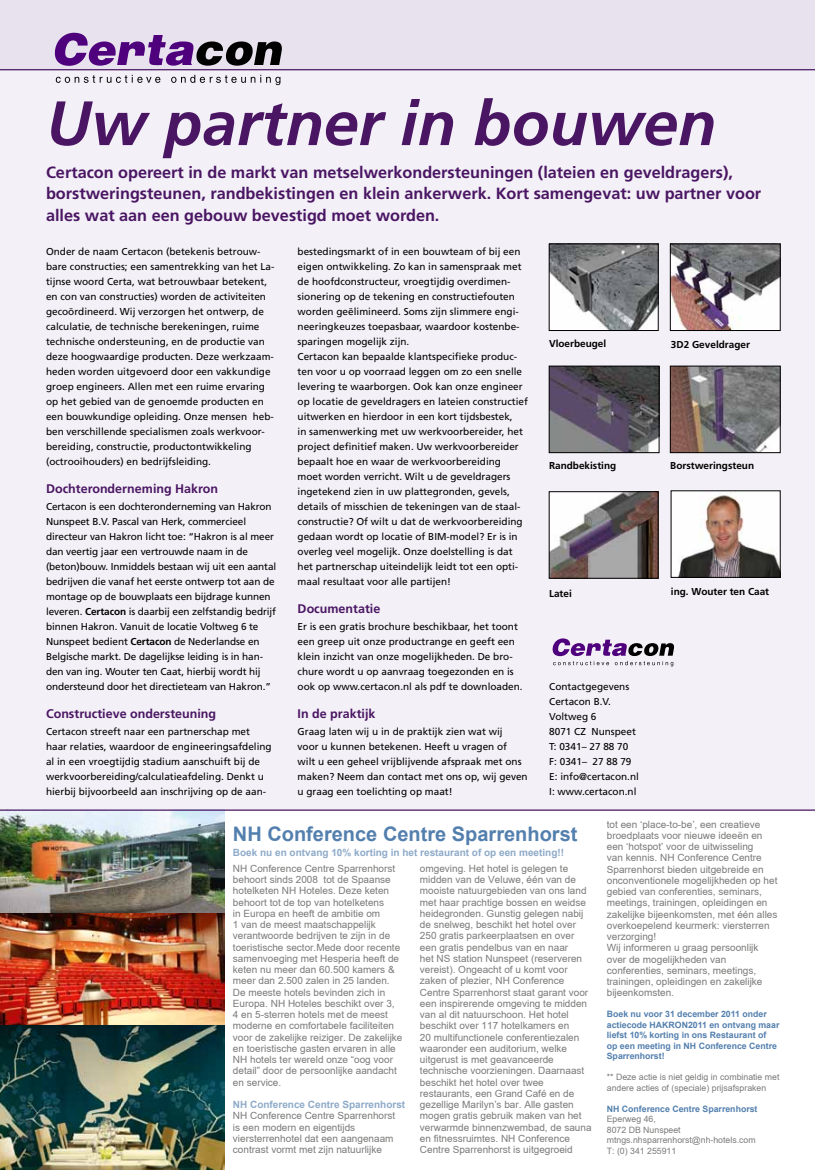
<style>
.page{position:relative;width:815px;height:1170px;background:#fff}
.page>*{position:absolute;margin:0;border:0;box-sizing:border-box;transform-origin:0 0}
.t1{font:italic 700 62.5px "Frutiger";color:#4a1663}
.t2{font:700 20px "Arial";color:#537fae}
.t3{font:700 16.25px/21.9px "Frutiger";color:#4a1663}
.t4{font:700 12.5px "Frutiger";color:#4a1663}
.t5{font:10px/15px "Frutiger";color:#000}
.t6{font:10px/11.2px "Arial";color:#7b7b7a}
.t7{font:700 10px "Arial";color:#8eaac9}
.t8{font:700 10px "Frutiger";color:#000}
.t9{font:700 8.75px/10.5px "Arial";color:#537fae}
.t10{font:8.75px/10.5px "Arial";color:#7b7b7a}
.s1{font-weight:700}
</style>
<div class="page">
<div style="left:0;top:53px;width:815px;height:757px;background:#f3f0f7"></div>
<div style="left:0;top:0;width:815px;height:70px;background:#e7e2ee"></div>
<hr style="left:0;top:69px;width:815px;height:1px;background:#4a1663">
<img style="left:0;top:810px;width:224px;height:211px">
<img style="left:0;top:1021px;width:224px;height:148px">
<img style="left:672px;top:246px;width:106px;height:82px">
<div style="left:670px;top:244px;width:110px;height:86px;border:1px solid #000"></div>
<img style="left:551px;top:493px;width:105px;height:83px">
<div style="left:549px;top:491px;width:109px;height:87px;border:1px solid #000"></div>
<img style="left:672px;top:368px;width:106px;height:82px">
<div style="left:670px;top:366px;width:110px;height:86px;border:1px solid #000"></div>
<img style="left:551px;top:368px;width:106px;height:82px">
<div style="left:549px;top:366px;width:110px;height:86px;border:1px solid #000"></div>
<img style="left:551px;top:246px;width:105px;height:82px">
<img style="left:673px;top:492px;width:105px;height:83px">
<div style="left:671px;top:490px;width:109px;height:87px;border:1px solid #000"></div>
<hr style="left:0;top:809px;width:815px;height:1px;background:#4a1663">
<svg style="left:55px;top:33px;width:227px;height:33px"></svg>
<svg style="left:56px;top:75px;width:104px;height:8px"></svg>
<svg style="left:171px;top:75px;width:109px;height:10px"></svg>
<svg style="left:553px;top:638px;width:121px;height:28px"></svg>
<h1 class="t1" style="left:46px;top:87px;width:672px">Uw partner in bouwen</h1>
<h3 class="t3" style="left:46px;top:161px;width:717px">Certacon opereert in de markt van metselwerkondersteuningen (lateien en geveldragers), borstweringsteunen, randbekistingen en klein ankerwerk. Kort samengevat: uw partner voor alles wat aan een gebouw bevestigd moet worden.</h3>
<p class="t5" style="left:46px;top:244px;width:230px">Onder de naam Certacon (betekenis betrouw&shy;bare constructies; een samentrekking van het La&shy;tijnse woord Certa, wat betrouwbaar betekent, en con van constructies) worden de activiteiten gecoördineerd. Wij verzorgen het ontwerp, de calculatie, de technische berekeningen, ruime technische ondersteuning, en de productie van deze hoogwaardige producten. Deze werkzaam&shy;heden worden uitgevoerd door een vakkundige groep engineers. Allen met een ruime ervaring op het gebied van de genoemde producten en een bouwkundige opleiding. Onze mensen heb&shy;ben verschillende specialismen zoals werkvoor&shy;bereiding, constructie, productontwikkeling (octrooihouders) en bedrijfsleiding.</p>
<p class="t4" style="left:46px;top:481px;width:174px">Dochteronderneming Hakron</p>
<p class="t5" style="left:46px;top:499px;width:232px">Certacon is een dochteronderneming van Hakron Nunspeet B.V. Pascal van Herk, commercieel directeur van Hakron licht toe: “Hakron is al meer dan veertig jaar een vertrouwde naam in de (beton)bouw. Inmiddels bestaan wij uit een aantal bedrijven die vanaf het eerste ontwerp tot aan de montage op de bouwplaats een bijdrage kunnen leveren. <span class="s1">Certacon</span> is daarbij een zelfstandig bedrijf binnen Hakron. Vanuit de locatie Voltweg 6 te Nunspeet bedient <span class="s1">Certacon</span> de Nederlandse en Belgische markt. De dagelijkse leiding is in han&shy;den van ing. Wouter ten Caat, hierbij wordt hij ondersteund door het directieteam van Hakron.”</p>
<p class="t4" style="left:46px;top:706px;width:172px">Constructieve ondersteuning</p>
<p class="t5" style="left:46px;top:724px;width:227px">Certacon streeft naar een partnerschap met haar relaties, waardoor de engineeringsafdeling al in een vroegtijdig stadium aanschuift bij de werkvoorbereiding/calculatieafdeling. Denkt u hierbij bijvoorbeeld aan inschrijving op de aan-</p>
<p class="t5" style="left:298px;top:244px;width:232px">bestedingsmarkt of in een bouwteam of bij een eigen ontwikkeling. Zo kan in samenspraak met de hoofdconstructeur, vroegtijdig overdimen&shy;sionering op de tekening en constructiefouten worden geëlimineerd. Soms zijn slimmere engi&shy;neeringkeuzes toepasbaar, waardoor kostenbe&shy;sparingen mogelijk zijn.<br>Certacon kan bepaalde klantspecifieke produc&shy;ten voor u op voorraad leggen om zo een snelle levering te waarborgen. Ook kan onze engineer op locatie de geveldragers en lateien constructief uitwerken en hierdoor in een kort tijdsbestek,<br>in samenwerking met uw werkvoorbereider, het project definitief maken. Uw werkvoorbereider bepaalt hoe en waar de werkvoorbereiding moet worden verricht. Wilt u de geveldragers ingetekend zien in uw plattegronden, gevels, details of misschien de tekeningen van de staal&shy;constructie? Of wilt u dat de werkvoorbereiding gedaan wordt op locatie of BIM-model? Er is in overleg veel mogelijk. Onze doelstelling is dat het partnerschap uiteindelijk leidt tot een opti&shy;maal resultaat voor alle partijen!</p>
<p class="t4" style="left:298px;top:601px;width:84px">Documentatie</p>
<p class="t5" style="left:298px;top:619px;width:227px">Er is een gratis brochure beschikbaar, het toont een greep uit onze productrange en geeft een klein inzicht van onze mogelijkheden. De bro&shy;chure wordt u op aanvraag toegezonden en is ook op www.certacon.nl als pdf te downloaden.</p>
<p class="t4" style="left:298px;top:706px;width:79px">In de praktijk</p>
<p class="t5" style="left:298px;top:724px;width:232px">Graag laten wij u in de praktijk zien wat wij<br>voor u kunnen betekenen. Heeft u vragen of<br>wilt u een geheel vrijblijvende afspraak met ons maken? Neem dan contact met ons op, wij geven u graag een toelichting op maat!</p>
<p class="t8" style="left:549px;top:337px;width:59px">Vloerbeugel</p>
<p class="t8" style="left:671px;top:338px;width:80px">3D2 Geveldrager</p>
<p class="t8" style="left:549px;top:460px;width:69px">Randbekisting</p>
<p class="t8" style="left:670px;top:460px;width:85px">Borstweringsteun</p>
<p class="t8" style="left:549px;top:587px;width:24px">Latei</p>
<p class="t8" style="left:671px;top:585px;width:100px">ing. Wouter ten Caat</p>
<p class="t5" style="left:549px;top:679px;width:91px">Contactgegevens<br>Certacon B.V.<br>Voltweg 6<br>8071 CZ Nunspeet<br>T: 0341– 27 88 70<br>F: 0341– 27 88 79<br>E: info@certacon.nl<br>I: www.certacon.nl</p>
<h2 class="t2" style="left:233px;top:822px;width:346px">NH Conference Centre Sparrenhorst</h2>
<p class="t7" style="left:233px;top:846px;width:333px">Boek nu en ontvang 10% korting in het restaurant of op een meeting!!</p>
<p class="t6" style="left:233px;top:862px;width:171px">NH Conference Centre Sparrenhorst behoort sinds 2008 tot de Spaanse hotelketen NH Hoteles. Deze keten behoort tot de top van hotelketens<br>in Europa en heeft de ambitie om<br>1 van de meest maatschappelijk verantwoorde bedrijven te zijn in de toeristische sector.Mede door recente samenvoeging met Hesperia heeft de keten nu meer dan 60.500 kamers &amp; meer dan 2.500 zalen in 25 landen.<br>De meeste hotels bevinden zich in Europa. NH Hoteles beschikt over 3, 4 en 5-sterren hotels met de meest moderne en comfortabele faciliteiten voor de zakelijke reiziger. De zakelijke en toeristische gasten ervaren in alle NH hotels ter wereld onze “oog voor detail” door de persoonlijke aandacht en service.</p>
<p class="t7" style="left:233px;top:1098px;width:174px">NH Conference Centre Sparrenhorst</p>
<p class="t6" style="left:233px;top:1110px;width:164px">NH Conference Centre Sparrenhorst is een modern en eigentijds viersterrenhotel dat een aangenaam contrast vormt met zijn natuurlijke</p>
<p class="t6" style="left:420px;top:862px;width:173px">omgeving. Het hotel is gelegen te midden van de Veluwe, één van de mooiste natuurgebieden van ons land met haar prachtige bossen en weidse heidegronden. Gunstig gelegen nabij de snelweg, beschikt het hotel over 250 gratis parkeerplaatsen en over een gratis pendelbus van en naar<br>het NS station Nunspeet (reserveren vereist). Ongeacht of u komt voor zaken of plezier, NH Conference Centre Sparrenhorst staat garant voor een inspirerende omgeving te midden van al dit natuurschoon. Het hotel beschikt over 117 hotelkamers en<br>20 multifunctionele conferentiezalen waaronder een auditorium, welke uitgerust is met geavanceerde technische voorzieningen. Daarnaast beschikt het hotel over twee restaurants, een Grand Café en de gezellige Marilyn’s bar. Alle gasten mogen gratis gebruik maken van het verwarmde binnenzwembad, de sauna en fitnessruimtes. NH Conference Centre Sparrenhorst is uitgegroeid</p>
<p class="t6" style="left:607px;top:818px;width:172px">tot een ‘place-to-be’, een creatieve broedplaats voor nieuwe ideeën en een ‘hotspot’ voor de uitwisseling<br>van kennis. NH Conference Centre Sparrenhorst bieden uitgebreide en onconventionele mogelijkheden op het gebied van conferenties, seminars, meetings, trainingen, opleidingen en zakelijke bijeenkomsten, met één alles overkoepelend keurmerk: viersterren verzorging!<br>Wij informeren u graag persoonlijk over de mogelijkheden van conferenties, seminars, meetings, trainingen, opleidingen en zakelijke bijeenkomsten.</p>
<p class="t9" style="left:607px;top:1008px;width:174px">Boek nu voor 31 december 2011 onder actiecode HAKRON2011 en ontvang maar liefst 10% korting in ons Restaurant of<br>op een meeting in NH Conference Centre<br>Sparrenhorst!</p>
<p class="t10" style="left:607px;top:1071px;width:174px">** Deze actie is niet geldig in combinatie met andere acties of (speciale) prijsafspraken</p>
<p class="t9" style="left:607px;top:1103px;width:152px">NH Conference Centre Sparrenhorst</p>
<p class="t10" style="left:607px;top:1113px;width:150px">Eperweg 46,<br>8072 DB Nunspeet mtngs.nhsparrenhorst@nh-hotels.com<br>T: (0) 341 255911</p>
</div>
